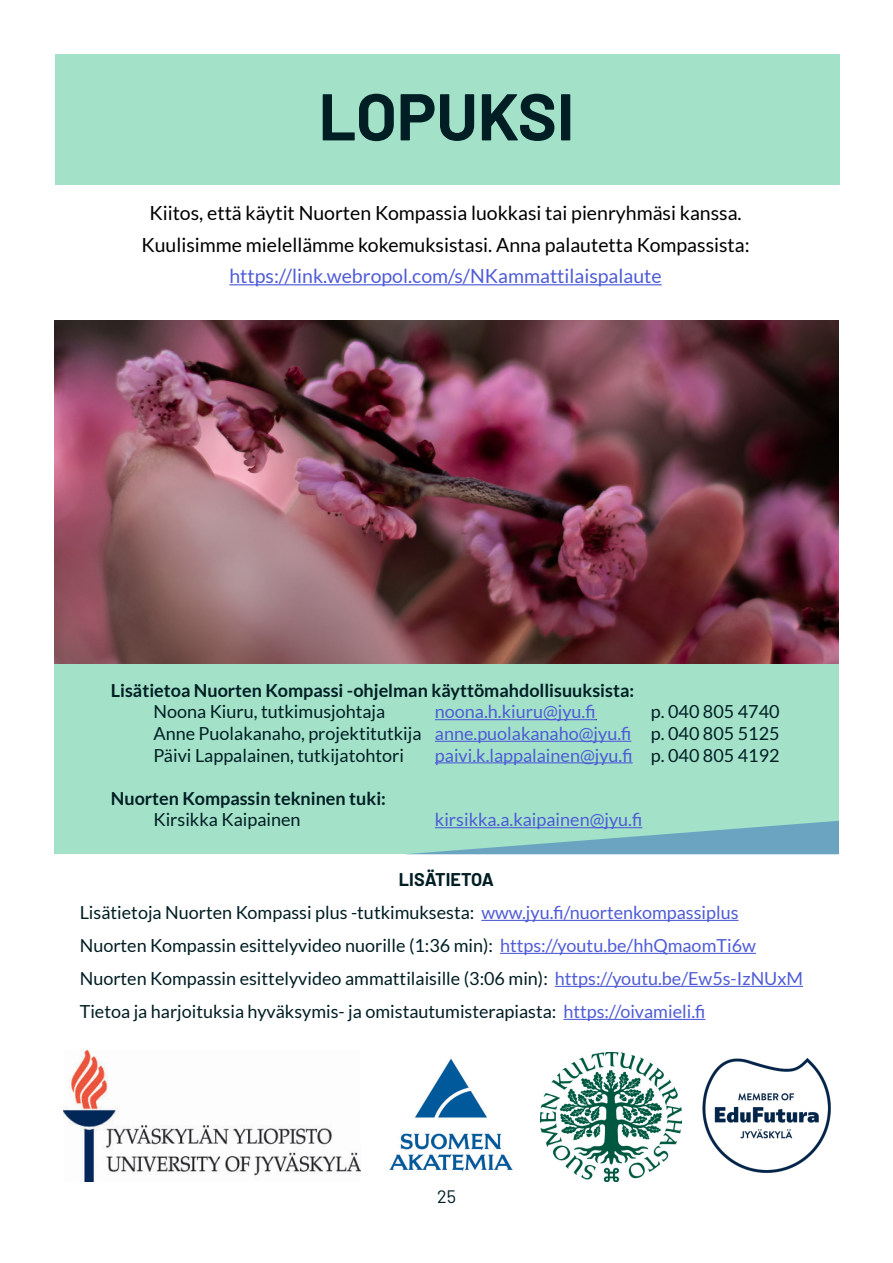
<style>
.page{position:relative;width:893px;height:1263px;background:#fff}
.page>*{position:absolute;margin:0;border:0;box-sizing:border-box;transform-origin:0 0}
.t1{font:700 66px "Barlow";color:#001e24}
.t2{font:19.5px/32px "Lato";color:#000;text-align:center}
.t3{font:19.5px "Lato";color:#4f5cd6}
.t4{font:18px/33px "Lato";color:#001e24}
.t5{font:700 18px "Lato";color:#001e24}
.t6{font:18px "Lato";color:#4f5cd6}
.t7{font:700 18px "Barlow";color:#001e24}
.t8{font:18px "Barlow";color:#001e24}
.s1{color:#4f5cd6}
.s2{color:#001e24}
</style>
<div class="page">
<div style="left:55px;top:54px;width:785px;height:131px;background:#a3e2c9"></div>
<div style="left:54px;top:663px;width:785px;height:191px;background:#a3e2c9"></div>
<img style="left:63px;top:1051px;width:298px;height:130px">
<img style="left:389px;top:1058px;width:124px;height:113px">
<img style="left:540px;top:1053px;width:142px;height:128px">
<img style="left:702px;top:1058px;width:129px;height:115px">
<img style="left:54px;top:320px;width:785px;height:343px">
<hr style="left:229px;top:284px;width:433px;height:1px;background:#4f5cd6">
<hr style="left:481px;top:920px;width:257px;height:1px;background:#4f5cd6">
<hr style="left:500px;top:953px;width:256px;height:1px;background:#4f5cd6">
<hr style="left:555px;top:986px;width:248px;height:1px;background:#4f5cd6">
<hr style="left:563px;top:1019px;width:142px;height:1px;background:#4f5cd6">
<hr style="left:435px;top:719px;width:161px;height:1px;background:#4f5cd6">
<hr style="left:435px;top:741px;width:196px;height:1px;background:#4f5cd6">
<hr style="left:435px;top:762px;width:198px;height:1px;background:#4f5cd6">
<svg style="left:410px;top:821px;width:429px;height:33px"></svg>
<h1 class="t1" style="left:319px;top:68px;width:257px">LOPUKSI</h1>
<p class="t2" style="left:142px;top:196px;width:610px">Kiitos, että käytit Nuorten Kompassia luokkasi tai pienryhmäsi kanssa.<br>Kuulisimme mielellämme kokemuksistasi. Anna palautetta Kompassista:</p>
<p class="t3" style="left:229px;top:265px;width:434px">https://link.webropol.com/s/NKammattilaispalaute</p>
<p class="t5" style="left:111px;top:680px;width:525px">Lisätietoa Nuorten Kompassi -ohjelman käyttömahdollisuuksista:</p>
<p class="t4" style="left:153px;top:695px;width:233px">Noona Kiuru, tutkimusjohtaja</p>
<p class="t6" style="left:435px;top:702px;width:162px">noona.h.kiuru@jyu.fi</p>
<p class="t4" style="left:153px;top:701px;width:628px;line-height:21.6px;text-align:justify;text-indent:497px">p. 040 805 4740<br>Anne Puolakanaho, projektitutkija <span class="s1">anne.puolakanaho@jyu.fi</span> p. 040 805 5125<br>Päivi Lappalainen, tutkijatohtori</p>
<p class="t6" style="left:435px;top:745px;width:346px">paivi.k.lappalainen@jyu.fi <span class="s2">p. 040 805 4192</span></p>
<p class="t5" style="left:111px;top:788px;width:277px">Nuorten Kompassin tekninen tuki:</p>
<p class="t4" style="left:153px;top:803px;width:149px">Kirsikka Kaipainen</p>
<p class="t6" style="left:435px;top:810px;width:209px">kirsikka.a.kaipainen@jyu.fi</p>
<p class="t7" style="left:399px;top:866px;width:97px">LISÄTIETOA</p>
<p class="t4" style="left:80px;top:896px;width:725px">Lisätietoja Nuorten Kompassi plus -tutkimuksesta: <span class="s1">www.jyu.fi/nuortenkompassiplus </span>Nuorten Kompassin esittelyvideo nuorille (1:36 min): <span class="s1">https://youtu.be/hhQmaomTi6w </span>Nuorten Kompassin esittelyvideo ammattilaisille (3:06 min): <span class="s1">https://youtu.be/Ew5s-IzNUxM </span>Tietoa ja harjoituksia hyväksymis- ja omistautumisterapiasta: <span class="s1">https://oivamieli.fi</span></p>
<p class="t8" style="left:437px;top:1183px;width:20px">25</p>
</div>
